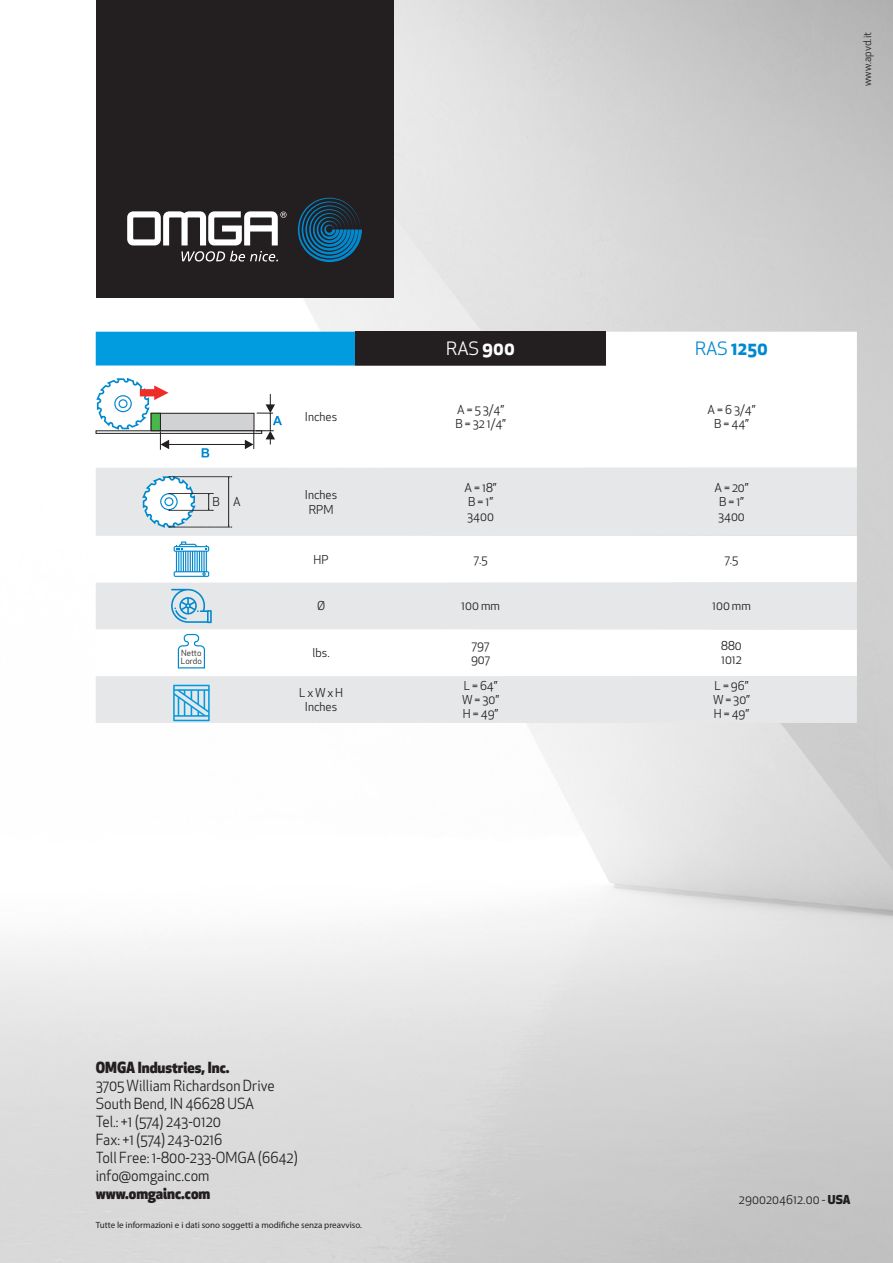
<style>
.page{position:relative;width:893px;height:1263px;background:#fff}
.page>*{position:absolute;margin:0;border:0;box-sizing:border-box;transform-origin:0 0}
.t1{font:700 18px "Apex New";color:#0089cf}
.t2{font:18px "Apex New";color:#fff}
.t3{font:15px/18px "Apex New";color:#231f20;scale:.95 1}
.t4{font:800 15px "Apex New";color:#231f20;scale:.95 1}
.t5{font:12px/14.4px "Apex New";color:#231f20}
.t6{font:10.5px "Apex New";letter-spacing:.01em;color:#231f20}
.t7{font:9px "Myriad Pro";color:#231f20}
.t8{font:8.4px/8.4px "Apex New";color:#231f20}
.s1{font-weight:700}
.s2{font-weight:400}
.s3{font-weight:800}
</style>
<div class="page">
<img style="left:0;top:0;width:893px;height:1263px">
<div style="left:96px;top:0;width:297px;height:298px;background:#231f20"></div>
<svg style="left:181px;top:251px;width:97px;height:10px"></svg>
<svg style="left:298px;top:198px;width:64px;height:64px"></svg>
<svg style="left:127px;top:211px;width:160px;height:34px"></svg>
<svg style="left:96px;top:332px;width:761px;height:136px"></svg>
<svg style="left:96px;top:468px;width:761px;height:255px;fill:#e6e7e9"></svg>
<svg style="left:141px;top:474px;width:91px;height:55px"></svg>
<svg style="left:174px;top:541px;width:35px;height:36px"></svg>
<svg style="left:171px;top:589px;width:41px;height:34px"></svg>
<svg style="left:177px;top:633px;width:29px;height:36px"></svg>
<svg style="left:173px;top:685px;width:37px;height:36px"></svg>
<div style="left:96px;top:430px;width:166px;height:4px;border:1px solid #231f20"></div>
<div style="left:151px;top:413px;width:103px;height:18px;background:#d1d2d4"></div>
<div style="left:151px;top:413px;width:103px;height:18px;border:1px solid #231f20"></div>
<hr style="left:168px;top:444px;width:78px;height:1px;background:#231f20">
<svg style="left:95px;top:376px;width:74px;height:74px"></svg>
<svg style="left:245px;top:394px;width:37px;height:55px"></svg>
<svg style="left:202px;top:448px;width:7px;height:9px"></svg>
<p class="t6" style="left:861px;top:86px;width:56px;rotate:-90deg">www.apvd.it</p>
<h1 class="t2" style="left:446px;top:338px;width:70px">RAS <span class="s1">900</span></h1>
<h1 class="t1" style="left:695px;top:336px;width:74px"><span class="s2">RAS</span> 1250</h1>
<p class="t5" style="left:305px;top:410px;width:34px">Inches</p>
<p class="t5" style="left:455px;top:402px;width:52px">A = 5 3/4”<br>B = 32 1/4”</p>
<p class="t5" style="left:708px;top:402px;width:49px;text-align:center">A = 6 3/4”<br>B = 44”</p>
<p class="t5" style="left:212px;top:495px;width:30px">B A</p>
<p class="t5" style="left:305px;top:487px;width:34px;text-align:center">Inches<br>RPM</p>
<p class="t5" style="left:465px;top:480px;width:33px">A = 18”<br>B = 1”<br>3400</p>
<p class="t5" style="left:714px;top:480px;width:35px;text-align:center">A = 20”<br>B = 1”<br>3400</p>
<p class="t5" style="left:314px;top:552px;width:16px">HP</p>
<p class="t5" style="left:474px;top:552px;width:15px">7.5</p>
<p class="t5" style="left:725px;top:552px;width:15px">7.5</p>
<p class="t5" style="left:317px;top:599px;width:9px">Ø</p>
<p class="t5" style="left:461px;top:599px;width:40px">100 mm</p>
<p class="t5" style="left:712px;top:599px;width:40px">100 mm</p>
<p class="t8" style="left:181px;top:649px;width:22px">Netto<br>Lordo</p>
<p class="t5" style="left:313px;top:646px;width:19px">lbs.</p>
<p class="t5" style="left:471px;top:638px;width:21px">797<br>907</p>
<p class="t5" style="left:721px;top:638px;width:22px">880<br>1012</p>
<p class="t5" style="left:299px;top:685px;width:46px;text-align:center">L x W x H<br>Inches</p>
<p class="t5" style="left:462px;top:678px;width:38px">L = 64”<br>W = 30”<br>H = 49”</p>
<p class="t5" style="left:713px;top:678px;width:38px">L = 96”<br>W = 30”<br>H = 49”</p>
<p class="t4" style="left:96px;top:1057px;width:142px">OMGA Industries, Inc.</p>
<p class="t3" style="left:96px;top:1077px;width:214px">3705 William Richardson Drive<br>South Bend, IN 46628 USA<br>Tel.: +1 (574) 243-0120<br>Fax: +1 (574) 243-0216<br>Toll Free: 1-800-233-OMGA (6642) info@omgainc.com</p>
<p class="t4" style="left:96px;top:1183px;width:122px">www.omgainc.com</p>
<p class="t7" style="left:96px;top:1219px;width:268px">Tutte le informazioni e i dati sono soggetti a modifiche senza preavviso.</p>
<p class="t5" style="left:739px;top:1192px;width:113px">2900204612.00 - <span class="s3">USA</span></p>
</div>
